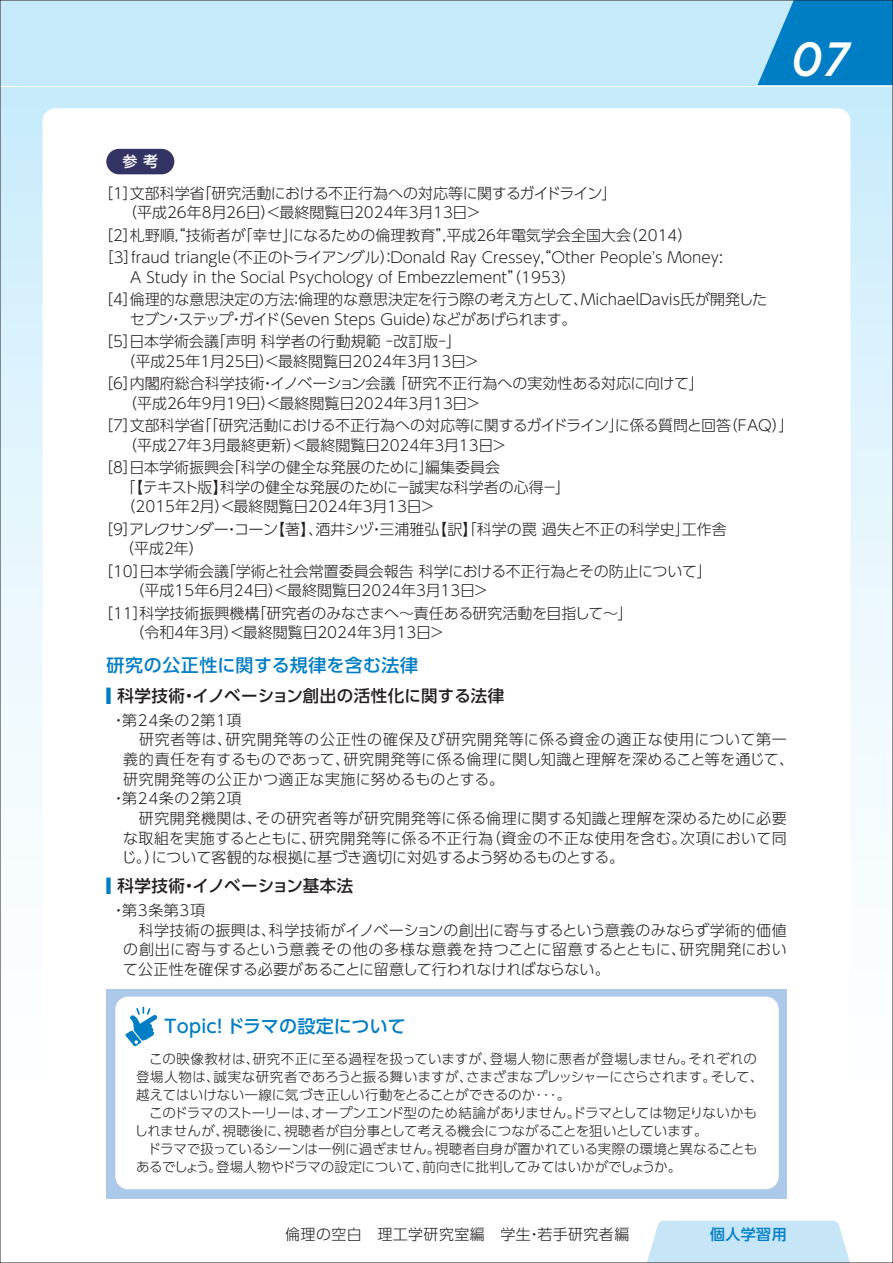
<style>
.page{position:relative;width:893px;height:1263px;background:#fff}
.page>*{position:absolute;margin:0;border:0;box-sizing:border-box;transform-origin:0 0}
.t1{font:italic 500 48px "Gotham";color:#fff;scale:.9 1}
.t2{font:500 18.9px "UD Shin Go Pro";color:#007ec5;scale:.26 1}
.t3{font:500 18px "UD Shin Go Pro";letter-spacing:.02em;color:#007ec5}
.t4{font:500 16.5px "UD Shin Go Pro";letter-spacing:.02em;color:#231f20}
.t5{font:500 16.5px "UD Shin Go Pro";color:#231f20}
.t6{font:300 15px/19.5px "UD Shin Go Pro";color:#231f20}
.t7{font:300 15px "UD Shin Go Pro";letter-spacing:-.035em;color:#231f20}
.t8{font:300 15px/19.6px "UD Shin Go Pro";letter-spacing:.03em;color:#231f20}
.t9{font:300 15px "UD Shin Go Pro";letter-spacing:.035em;color:#231f20}
.t10{font:300 15px "UD Shin Go Pro";letter-spacing:.05em;color:#231f20}
.t11{font:300 15px "UD Shin Go Pro";letter-spacing:.025em;color:#231f20}
.t12{font:300 15px "UD Shin Go Pro";letter-spacing:-.03em;color:#231f20}
.t13{font:300 15px "UD Shin Go Pro";letter-spacing:-.055em;color:#231f20}
.t14{font:300 15px "UD Shin Go Pro";letter-spacing:.04em;color:#231f20}
.t15{font:300 15px "UD Shin Go Pro";letter-spacing:.02em;color:#231f20}
.t16{font:500 15px "UD Shin Go Pro";letter-spacing:.025em;color:#007fc6}
.t17{font:500 15px "UD Shin Go Pro";color:#fff}
.t18{font:300 13.5px/18px "UD Shin Go Pro";color:#231f20}
.t19{font:300 13.5px "UD Shin Go Pro";letter-spacing:.035em;color:#231f20}
.t20{font:300 13.5px "UD Shin Go Pro";letter-spacing:-.02em;color:#231f20}
.t21{font:300 13.5px "UD Shin Go Pro";letter-spacing:.025em;color:#231f20}
</style>
<div class="page">
<img style="left:2px;top:87px;width:889px;height:1134px">
<div style="left:0;top:0;width:893px;height:85px;background:#c6eafa"></div>
<svg style="left:757px;top:2px;width:134px;height:83px;background:#1b8dcc"></svg>
<div style="left:43px;top:108px;width:807px;height:1030px;background:#fff;border-radius:13px"></div>
<div style="left:106px;top:989px;width:681px;height:210px;background:#acc9e9"></div>
<div style="left:115px;top:997px;width:664px;height:192px;background:#fff;border-radius:13px"></div>
<svg style="left:125px;top:1007px;width:33px;height:39px"></svg>
<div style="left:106px;top:149px;width:68px;height:25px;background:#343464;border-radius:13px"></div>
<div style="left:647px;top:1221px;width:203px;height:40px;background:#c6e6f8"></div>
<h1 class="t1" style="left:791px;top:28px;width:66px">07</h1>
<p class="t17" style="left:122px;top:150px;width:37px">参考</p>
<p class="t12" style="left:197px;top:181px;width:422px">「研究活動における不正行為への対応等に関するガイドライン「</p>
<p class="t6" style="left:130px;top:183px;width:76px">文部科学省</p>
<p class="t6" style="left:122px;top:183px;width:360px;text-indent:-24px">［1］<br>（平成26年8月26日）＜最終閲覧日2024年3月13日&lt;</p>
<p class="t6" style="left:171px;top:225px;width:76px">“技術者が</p>
<p class="t18" style="left:175px;top:226px;width:5px">,</p>
<p class="t6" style="left:237px;top:225px;width:214px">「幸せになるための倫理教育”</p>
<p class="t6" style="left:623px;top:225px;width:71px">)2014(</p>
<p class="t6" style="left:446px;top:225px;width:186px">平成26年電気学会全国大会</p>
<p class="t6" style="left:282px;top:225px;width:16px">」</p>
<p class="t6" style="left:130px;top:225px;width:46px">札野順</p>
<p class="t6" style="left:98px;top:225px;width:41px">［2］</p>
<p class="t18" style="left:442px;top:226px;width:5px">,</p>
<p class="t13" style="left:223px;top:246px;width:175px">（不正のトライアングル：）</p>
<p class="t6" style="left:536px;top:247px;width:188px">“, Other People s' Money:</p>
<p class="t6" style="left:130px;top:247px;width:447px;text-indent:-24px">3[ ]fraud triangle<br>A Study in the Social Psychology of Embezzlement)“1953(</p>
<p class="t6" style="left:391px;top:247px;width:152px">Donald Ray Cressey</p>
<p class="t6" style="left:581px;top:289px;width:188px">MichaelDavis氏が開発した</p>
<p class="t6" style="left:130px;top:289px;width:460px">倫理的な意思決定の方法倫理的な意思決定を行う際の考え方として、</p>
<p class="t6" style="left:98px;top:289px;width:41px">［4］</p>
<p class="t6" style="left:289px;top:289px;width:17px">：</p>
<p class="t13" style="left:130px;top:307px;width:151px">セブンステップガイド</p>
<p class="t6" style="left:270px;top:309px;width:308px">（Seven Steps Guide などがあげられます。</p>
<p class="t6" style="left:426px;top:309px;width:16px">）</p>
<p class="t6" style="left:168px;top:309px;width:16px">・</p>
<p class="t6" style="left:229px;top:309px;width:16px">・</p>
<p class="t6" style="left:211px;top:331px;width:251px">「声明科学者の行動規範 -改訂版「-</p>
<p class="t6" style="left:98px;top:331px;width:123px">［5 日本学術会議</p>
<p class="t6" style="left:121px;top:331px;width:360px">］<br>（平成25年1月25日）＜最終閲覧日2024年3月13日&lt;</p>
<p class="t6" style="left:392px;top:373px;width:313px">「研究不正行為への実効性ある対応に向けて「</p>
<p class="t6" style="left:130px;top:373px;width:267px">内閣府総合科学技術イノベーション会議</p>
<p class="t6" style="left:122px;top:373px;width:360px;text-indent:-24px">［6］<br>（平成26年9月19日）＜最終閲覧日2024年3月13日&lt;</p>
<p class="t6" style="left:260px;top:373px;width:16px">・</p>
<p class="t7" style="left:197px;top:414px;width:536px">「「研究活動における不正行為への対応等に関するガイドラインに係る質問と回答</p>
<p class="t6" style="left:723px;top:415px;width:72px">（FAQ 「(</p>
<p class="t6" style="left:130px;top:415px;width:76px">文部科学省</p>
<p class="t6" style="left:609px;top:415px;width:16px">」</p>
<p class="t6" style="left:122px;top:415px;width:386px;text-indent:-24px">［7］<br>（平成27年3月最終更新）＜最終閲覧日2024年3月13日&lt;</p>
<p class="t6" style="left:226px;top:457px;width:276px">「科学の健全な発展のために編集委員会</p>
<p class="t6" style="left:98px;top:457px;width:138px">［8 日本学術振興会</p>
<p class="t6" style="left:418px;top:457px;width:16px">」</p>
<p class="t6" style="left:123px;top:457px;width:16px">］</p>
<p class="t6" style="left:121px;top:477px;width:316px">「【テキスト版】<br>（2015年2月）＜最終閲覧日2024年3月13日&lt;</p>
<p class="t6" style="left:220px;top:477px;width:180px">科学の健全な発展のために</p>
<p class="t6" style="left:396px;top:477px;width:176px">－誠実な科学者の心得－「</p>
<p class="t7" style="left:98px;top:517px;width:181px">［9 アレクサンダーコーン</p>
<p class="t6" style="left:316px;top:519px;width:126px">酒井シヅ三浦雅弘</p>
<p class="t6" style="left:270px;top:519px;width:55px">【著】、</p>
<p class="t6" style="left:432px;top:519px;width:259px">【訳】「科学の罠過失と不正の科学史」</p>
<p class="t6" style="left:682px;top:519px;width:46px">工作舎</p>
<p class="t6" style="left:119px;top:519px;width:86px">］<br>（平成2年(</p>
<p class="t6" style="left:224px;top:519px;width:16px">・</p>
<p class="t6" style="left:369px;top:519px;width:16px">・</p>
<p class="t6" style="left:221px;top:561px;width:492px">「学術と社会常置委員会報告科学における不正行為とその防止について「</p>
<p class="t6" style="left:98px;top:561px;width:133px">［10 日本学術会議</p>
<p class="t6" style="left:130px;top:561px;width:360px">］<br>（平成15年6月24日）＜最終閲覧日2024年3月13日&lt;</p>
<p class="t6" style="left:251px;top:603px;width:383px">「研究者のみなさまへ～責任ある研究活動を目指して~「</p>
<p class="t6" style="left:140px;top:603px;width:122px">科学技術振興機構</p>
<p class="t6" style="left:130px;top:603px;width:316px;text-indent:-32px">［11］<br>（令和4年3月）＜最終閲覧日2024年3月13日&lt;</p>
<p class="t3" style="left:107px;top:651px;width:313px">研究の公正性に関する規律を含む法律</p>
<p class="t2" style="left:106px;top:680px;width:21px">■</p>
<p class="t4" style="left:192px;top:682px;width:313px">イノベーション創出の活性化に関する法律</p>
<p class="t4" style="left:117px;top:682px;width:69px">科学技術</p>
<p class="t4" style="left:181px;top:682px;width:18px">・</p>
<p class="t14" style="left:122px;top:708px;width:121px">第24条の2第1項</p>
<p class="t6" style="left:111px;top:710px;width:16px">・</p>
<p class="t10" style="left:225px;top:727px;width:563px">研究開発等の公正性の確保及び研究開発等に係る資金の適正な使用について第一</p>
<p class="t6" style="left:123px;top:729px;width:110px">　研究者等は、</p>
<p class="t6" style="left:343px;top:749px;width:452px">研究開発等に係る倫理に関し知識と理解を深めること等を通じて、</p>
<p class="t8" style="left:122px;top:749px;width:383px">義的責任を有するものであって、<br>研究開発等の公正かつ適正な実施に努めるものとする。第24条の2第2項</p>
<p class="t6" style="left:111px;top:788px;width:16px">・</p>
<p class="t6" style="left:255px;top:808px;width:533px">その研究者等が研究開発等に係る倫理に関する知識と理解を深めるために必要</p>
<p class="t9" style="left:123px;top:806px;width:140px">　研究開発機関は、</p>
<p class="t9" style="left:309px;top:826px;width:378px">研究開発等に係る不正行為(資金の不正な使用を含む。</p>
<p class="t6" style="left:122px;top:827px;width:504px">な取組を実施するとともに、<br>じ。)について客観的な根拠に基づき適切に対処するよう努めるものとする。</p>
<p class="t5" style="left:192px;top:872px;width:162px">イノベーション基本法</p>
<p class="t15" style="left:680px;top:826px;width:108px">次項において同</p>
<p class="t2" style="left:106px;top:870px;width:21px">■</p>
<p class="t4" style="left:117px;top:872px;width:69px">科学技術</p>
<p class="t4" style="left:181px;top:872px;width:18px">・</p>
<p class="t6" style="left:122px;top:900px;width:84px">第3条第3項</p>
<p class="t6" style="left:111px;top:900px;width:16px">・</p>
<p class="t6" style="left:269px;top:920px;width:519px">科学技術がイノベーションの創出に寄与するという意義のみならず学術的価値</p>
<p class="t11" style="left:123px;top:918px;width:154px">　科学技術の振興は、</p>
<p class="t6" style="left:123px;top:939px;width:564px">の創出に寄与するという意義その他の多様な意義を持つことに留意するとともに、て公正性を確保する必要があることに留意して行われなければならない。</p>
<p class="t9" style="left:679px;top:937px;width:109px">研究開発におい</p>
<p class="t3" style="left:165px;top:1012px;width:243px">Topic! ドラマの設定について</p>
<p class="t18" style="left:253px;top:1050px;width:245px">研究不正に至る過程を扱っていますが、</p>
<p class="t19" style="left:490px;top:1048px;width:206px">登場人物に悪者が登場しません。</p>
<p class="t18" style="left:689px;top:1050px;width:70px">それぞれの</p>
<p class="t19" style="left:136px;top:1048px;width:125px">　この映像教材は、</p>
<p class="t20" style="left:466px;top:1066px;width:251px">さまざまなプレッシャーにさらされます。</p>
<p class="t21" style="left:214px;top:1066px;width:260px">誠実な研究者であろうと振る舞いますが、</p>
<p class="t18" style="left:136px;top:1068px;width:436px">登場人物は、<br>越えてはいけない一線に気づき正しい行動をとることができるのか 。・・・</p>
<p class="t18" style="left:711px;top:1068px;width:54px">そして、</p>
<p class="t18" style="left:312px;top:1103px;width:270px">オープンエンド型のため結論がありません。</p>
<p class="t18" style="left:284px;top:1103px;width:425px;text-indent:-148px">　このドラマのストーリーは、<br>視聴者が自分事として考える機会につながることを狙いとしています。</p>
<p class="t18" style="left:573px;top:1103px;width:186px">ドラマとしては物足りないかも</p>
<p class="t18" style="left:135px;top:1121px;width:96px">しれませんが、</p>
<p class="t18" style="left:222px;top:1121px;width:70px">視聴後に、</p>
<p class="t18" style="left:422px;top:1139px;width:260px;text-indent:-286px">　ドラマで扱っているシーンは一例に過ぎません。<br>前向きに批判してみてはいかがでしょうか。</p>
<p class="t18" style="left:435px;top:1139px;width:324px">視聴者自身が置かれている実際の環境と異なることも</p>
<p class="t18" style="left:216px;top:1157px;width:214px">登場人物やドラマの設定について、</p>
<p class="t18" style="left:136px;top:1157px;width:87px">あるでしょう。</p>
<p class="t11" style="left:285px;top:1222px;width:346px">倫理の空白　理工学研究室編　学生若手研究者編</p>
<p class="t6" style="left:527px;top:1224px;width:16px">・</p>
<p class="t16" style="left:710px;top:1222px;width:78px">個人学習用</p>
</div>
